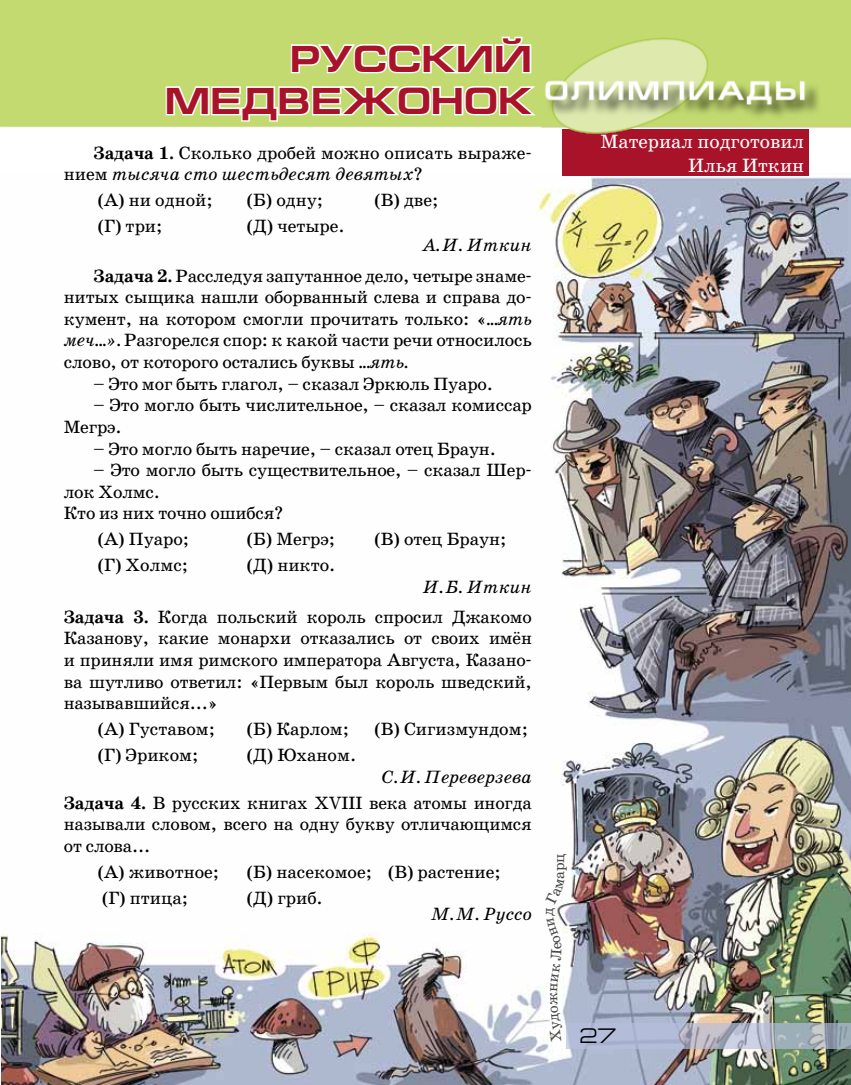
<style>
.page{position:relative;width:851px;height:1085px;background:#fff}
.page>*{position:absolute;margin:0;border:0;box-sizing:border-box;transform-origin:0 0}
.t1{font:700 37.5px "Europe Ext";color:#a9132a}
.t2{font:21px "Europe Ext";color:#000}
.t3{font:19.5px/23.4px "School Book C";color:#fff;text-align:right}
.t4{font:18px/21.6px "School Book C";letter-spacing:-.01em;color:#000}
.t5{font:italic 18px "School Book C";color:#000}
.t6{font:15px "School Book AC";color:#484848}
.s1{font-weight:700}
.s2{font-style:italic}
</style>
<div class="page">
<img style="left:1px;top:173px;width:849px;height:911px">
<svg style="left:566px;top:1023px;width:284px;height:25px;background:#adb5c8"></svg>
<div style="left:561px;top:129px;width:247px;height:46px;background:#a9132a"></div>
<img style="left:0;top:0;width:850px;height:140px">
<svg style="left:289px;top:35px;width:243px;height:41px"></svg>
<svg style="left:164px;top:84px;width:375px;height:39px"></svg>
<svg style="left:545px;top:878px;width:19px;height:164px"></svg>
<svg style="left:557px;top:853px;width:9px;height:8px"></svg>
<h1 class="t1" style="left:290px;top:38px;width:66px">Русский</h1>
<h1 class="t1" style="left:164px;top:80px;width:36px">медве</h1>
<h1 class="t1" style="left:342px;top:80px;width:89px">жонок</h1>
<p class="t4" style="left:64px;top:142px;width:469px;text-indent:30px"><span class="s1">Задача 1.</span> Сколько дробей можно описать выраже&shy;нием <span class="s2">тысяча сто шестьдесят девятых</span>?</p>
<p class="t4" style="left:98px;top:189px;width:116px">(А) ни одной;</p>
<p class="t4" style="left:247px;top:189px;width:78px">(Б) одну;</p>
<p class="t4" style="left:374px;top:189px;width:66px">(В) две;</p>
<p class="t4" style="left:98px;top:215px;width:66px">(Г) три;</p>
<p class="t4" style="left:247px;top:215px;width:99px">(Д) четыре.</p>
<p class="t4" style="left:94px;top:230px;width:439px;line-height:30.2px;text-align:right"><span class="s2">А.И. Иткин<br></span><span class="s1">Задача 2.</span> Расследуя запутанное дело, четыре знаме-</p>
<p class="t4" style="left:64px;top:286px;width:469px;text-align:justify">нитых сыщика нашли оборванный слева и справа до&shy;кумент, на котором смогли прочитать только: «<span class="s2">...ять меч...».</span> Разгорелся спор: к какой части речи относилось слово, от которого остались буквы <span class="s2">...ять.</span></p>
<p class="t4" style="left:94px;top:373px;width:401px">– Это мог быть глагол, – сказал Эркюль Пуаро.</p>
<p class="t4" style="left:64px;top:394px;width:469px;text-indent:30px">– Это могло быть числительное, – сказал комиссар<br>Мегрэ.</p>
<p class="t4" style="left:94px;top:438px;width:404px">– Это могло быть наречие, – сказал отец Браун.</p>
<p class="t4" style="left:64px;top:459px;width:469px;text-indent:30px">– Это могло быть существительное, – сказал Шер&shy;лок Холмс.<br>Кто из них точно ошибся?</p>
<p class="t4" style="left:98px;top:528px;width:93px">(А) Пуаро;</p>
<p class="t4" style="left:247px;top:528px;width:90px">(Б) Мегрэ;</p>
<p class="t4" style="left:374px;top:528px;width:133px">(В) отец Браун;</p>
<p class="t4" style="left:98px;top:554px;width:92px">(Г) Холмс;</p>
<p class="t4" style="left:247px;top:554px;width:90px">(Д) никто.</p>
<p class="t4" style="left:64px;top:571px;width:469px;line-height:30.2px;text-align:right"><span class="s2">И.Б. Иткин<br></span><span class="s1">Задача 3.</span> Когда польский король спросил Джакомо</p>
<p class="t4" style="left:64px;top:627px;width:469px;text-align:justify">Казанову, какие монархи отказались от своих имён и приняли имя римского императора Августа, Казано&shy;ва шутливо ответил: «Первым был король шведский, называвшийся...»</p>
<p class="t4" style="left:98px;top:718px;width:119px">(А) Густавом;</p>
<p class="t4" style="left:247px;top:718px;width:104px">(Б) Карлом;</p>
<p class="t4" style="left:374px;top:718px;width:155px">(В) Сигизмундом;</p>
<p class="t4" style="left:98px;top:744px;width:102px">(Г) Эриком;</p>
<p class="t4" style="left:247px;top:744px;width:111px">(Д) Юханом.</p>
<p class="t4" style="left:64px;top:763px;width:469px;line-height:25.8px;text-align:right"><span class="s2">С.И. Переверзева<br></span><span class="s1">Задача 4.</span> В русских книгах XVIII века атомы иногда</p>
<p class="t4" style="left:64px;top:813px;width:469px">называли словом, всего на одну букву отличающимся от слова...</p>
<p class="t4" style="left:98px;top:860px;width:123px">(А) животное;</p>
<p class="t4" style="left:247px;top:860px;width:255px">(Б) насекомое; (В) растение;</p>
<p class="t4" style="left:102px;top:886px;width:88px">(Г) птица;</p>
<p class="t4" style="left:247px;top:886px;width:77px">(Д) гриб.</p>
<p class="t5" style="left:431px;top:903px;width:102px">М.М. Руссо</p>
<p class="t6" style="left:551px;top:878px;width:18px;rotate:-90deg">ар</p>
<p class="t3" style="left:600px;top:130px;width:205px">Материал подготовил<br>Илья Иткин</p>
<p class="t2" style="left:579px;top:1024px;width:38px">27</p>
</div>
